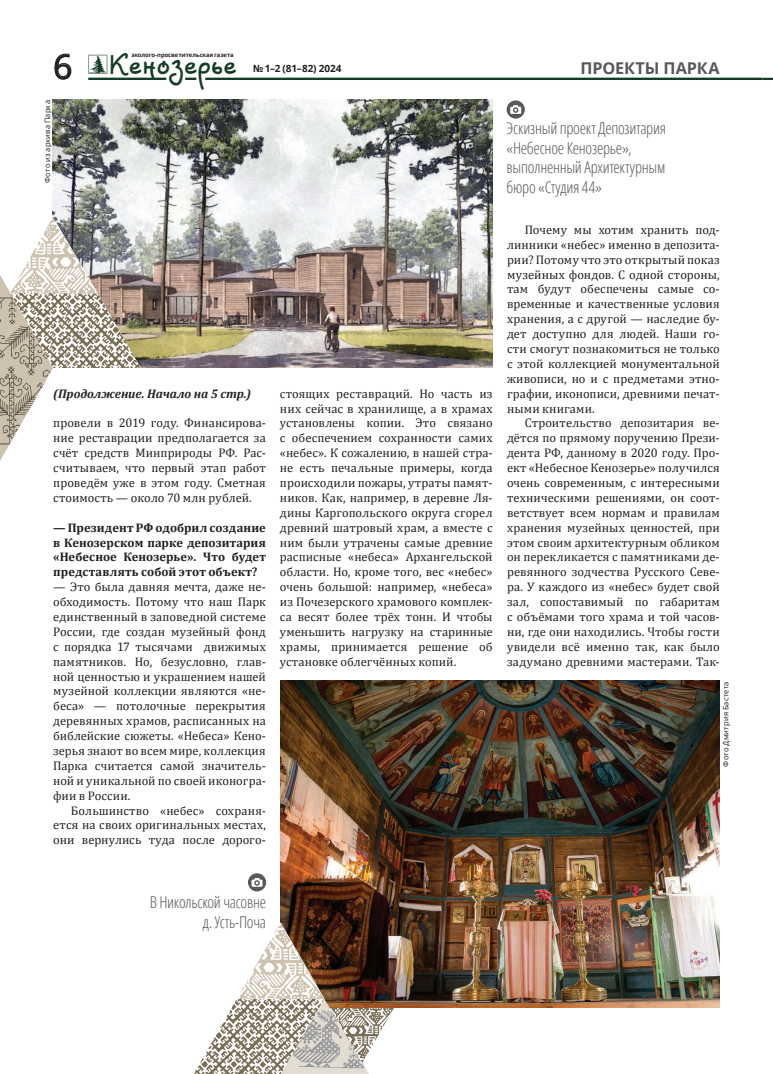
<style>
.page{position:relative;width:773px;height:1074px;background:#fff}
.page>*{position:absolute;margin:0;border:0;box-sizing:border-box;transform-origin:0 0}
.t1{font:700 23.12px "Veles";letter-spacing:-.02em;color:#153c27}
.t2{font:300 condensed 16.25px/19.5px "Open Sans";letter-spacing:-.015em;color:#57585a}
.t3{font:700 16.25px "Open Sans";letter-spacing:-.005em;color:#57585a}
.t4{font:12.5px/14.9px "Cambria";letter-spacing:.005em;color:#231f20;text-align:justify}
.t5{font:700 12.5px/14.9px "Cambria";letter-spacing:.01em;color:#231f20;text-align:justify}
.t6{font:italic 700 12.5px "Cambria";letter-spacing:-.005em;color:#231f20}
.t7{font:700 10px "Open Sans";letter-spacing:.005em;color:#231f20}
.t8{font:7.5px "Open Sans";letter-spacing:.02em;color:#231f20}
.t9{font:700 5.88px "Open Sans";letter-spacing:-.01em;color:#231f20}
.s1{font-family:"Open Sans";font-weight:400;font-size:33.75px;color:#231f20}
</style>
<div class="page">
<svg style="left:54px;top:53px;width:18px;height:27px"></svg>
<svg style="left:88px;top:55px;width:19px;height:19px"></svg>
<hr style="left:88px;top:78px;width:78px;height:2px;background:#153c27">
<hr style="left:205px;top:78px;width:557px;height:2px;background:#153c27">
<svg style="left:762px;top:78px;width:10px;height:2px"></svg>
<svg style="left:185px;top:78px;width:11px;height:2px"></svg>
<svg style="left:506px;top:100px;width:18px;height:19px"></svg>
<img style="left:53px;top:100px;width:439px;height:268px">
<svg style="left:0;top:217px;width:141px;height:244px"></svg>
<img style="left:280px;top:680px;width:439px;height:327px">
<svg style="left:248px;top:873px;width:18px;height:18px"></svg>
<svg style="left:194px;top:922px;width:200px;height:152px"></svg>
<h1 class="t1" style="left:53px;top:52px;width:185px"><span class="s1">6</span> Кенозерье</h1>
<p class="t7" style="left:253px;top:61px;width:90px">№ 1–2 (81–82) 2024</p>
<p class="t9" style="left:131px;top:51px;width:104px">эколого-просветительская газета</p>
<p class="t8" style="left:42px;top:183px;width:84px;rotate:-90deg">Фото из архива Парка</p>
<p class="t6" style="left:53px;top:384px;width:199px">(Продолжение. Начало на 5 стр.)</p>
<p class="t4" style="left:53px;top:416px;width:214px">провели в 2019 году. Финансирова&shy;ние реставрации предполагается за счёт средств Минприроды РФ. Рас&shy;считываем, что первый этап работ проведём уже в этом году. Сметная стоимость — около 70 млн рублей.</p>
<p class="t5" style="left:53px;top:519px;width:214px">— Президент РФ одобрил создание в Кенозерском парке депозитария «Небесное Кенозерье». Что будет представлять собой этот объект?</p>
<p class="t4" style="left:53px;top:579px;width:214px">— Это была давняя мечта, даже не&shy;обходимость. Потому что наш Парк единственный в заповедной системе России, где создан музейный фонд с порядка 17 тысячами движимых памятников. Но, безусловно, глав&shy;ной ценностью и украшением нашей музейной коллекции являются «не&shy;беса» — потолочные перекрытия деревянных храмов, расписанных на библейские сюжеты. «Небеса» Кено&shy;зерья знают во всем мире, коллекция Парка считается самой значитель&shy;ной и уникальной по своей иконогра&shy;фии в России.</p>
<p class="t4" style="left:53px;top:803px;width:214px;text-indent:18px">Большинство «небес» сохраня&shy;ется на своих оригинальных местах, они вернулись туда после дорого-</p>
<p class="t4" style="left:280px;top:386px;width:214px">стоящих реставраций. Но часть из них сейчас в хранилище, а в храмах установлены копии. Это связано с обеспечением сохранности самих «небес». К сожалению, в нашей стра&shy;не есть печальные примеры, когда происходили пожары, утраты памят&shy;ников. Как, например, в деревне Ля&shy;дины Каргопольского округа сгорел древний шатровый храм, а вместе с ним были утрачены самые древние расписные «небеса» Архангельской области. Но, кроме того, вес «небес» очень большой: например, «небеса» из Почезерского храмового комплек&shy;са весят более трёх тонн. И чтобы уменьшить нагрузку на старинные храмы, принимается решение об установке облегчённых копий.</p>
<h2 class="t3" style="left:580px;top:57px;width:34px">Проект</h2>
<h2 class="t3" style="left:644px;top:57px;width:76px">ы Парка</h2>
<h2 class="t2" style="left:506px;top:118px;width:161px">Эскизный проект Депозитария «Небесное Кенозерье», выполненный Архитектурным бюро «Студия 44»</h2>
<p class="t4" style="left:507px;top:222px;width:214px;text-indent:18px">Почему мы хотим хранить под&shy;линники «небес» именно в депозита&shy;рии? Потому что это открытый показ музейных фондов. С одной стороны, там будут обеспечены самые со&shy;временные и качественные условия хранения, а с другой — наследие бу&shy;дет доступно для людей. Наши го&shy;сти смогут познакомиться не только с этой коллекцией монументальной живописи, но и с предметами этно&shy;графии, иконописи, древними печат&shy;ными книгами.</p>
<p class="t4" style="left:507px;top:416px;width:214px;text-indent:18px">Строительство депозитария ве&shy;дётся по прямому поручению Прези&shy;дента РФ, данному в 2020 году. Про&shy;ект «Небесное Кенозерье» получился очень современным, с интересными техническими решениями, он соот&shy;ветствует всем нормам и правилам хранения музейных ценностей, при этом своим архитектурным обликом он перекликается с памятниками де&shy;ревянного зодчества Русского Севе&shy;ра. У каждого из «небес» будет свой зал, сопоставимый по габаритам с объёмами того храма и той часов&shy;ни, где они находились. Чтобы гости увидели всё именно так, как было задумано древними мастерами. Так-</p>
<p class="t8" style="left:720px;top:766px;width:87px;rotate:-90deg">Фото Дмитрия Бастета</p>
<h2 class="t2" style="left:150px;top:892px;width:118px;text-align:right">В Никольской часовне д. Усть-Поча</h2>
</div>
